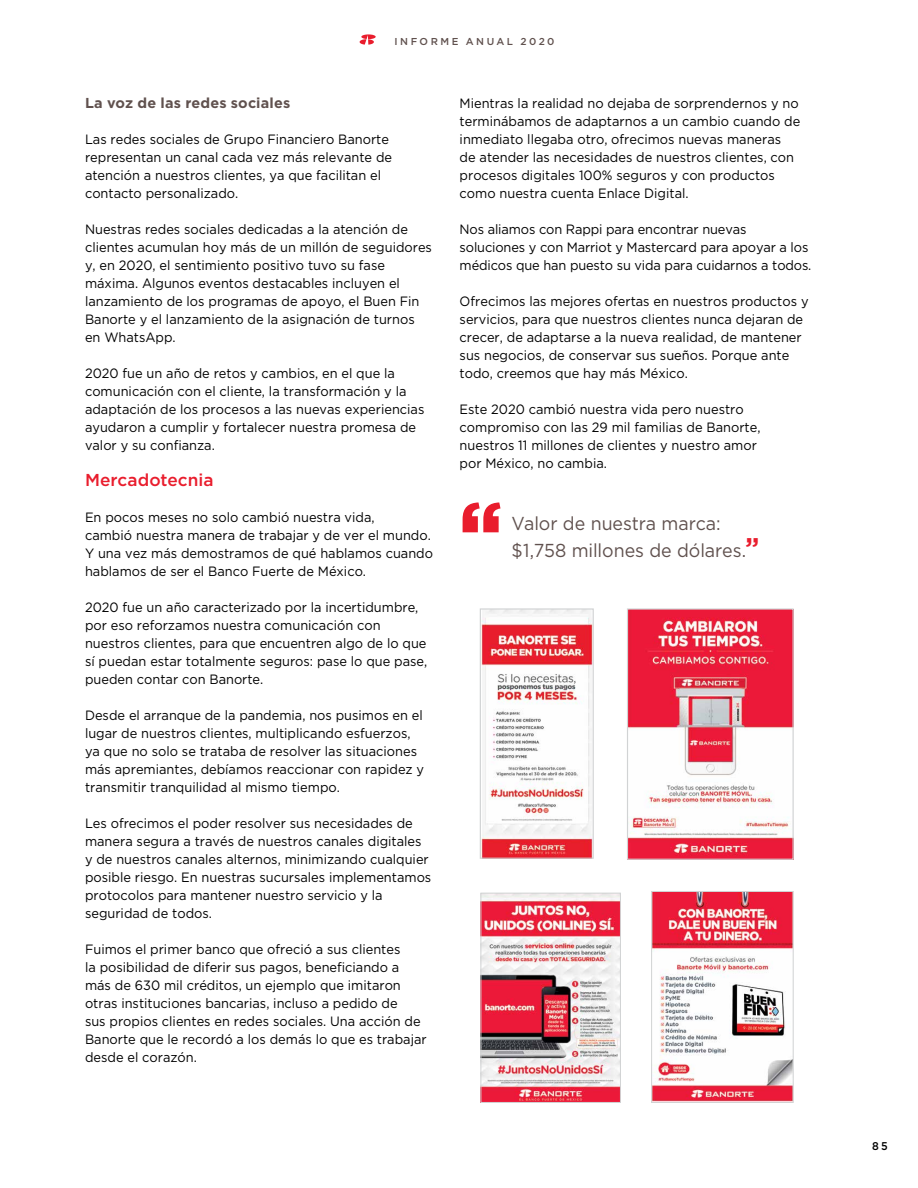
<style>
.page{position:relative;width:918px;height:1188px;background:#fff}
.page>*{position:absolute;margin:0;border:0;box-sizing:border-box;transform-origin:0 0}
.t1{font:900 82.5px "Gotham";color:#e91d2d;scale:.95 1}
.t2{font:18.75px/27px "Gotham";letter-spacing:-.005em;color:#60514e;scale:.95 1}
.t3{font:500 17.25px "Gotham";color:#e91d2d}
.t4{font:700 14.4px "Gotham";letter-spacing:.01em;color:#60514e}
.t5{font:13.5px/18px "Gotham";color:#000;scale:.95 1}
.t6{font:500 11.25px "Gotham";color:#000;scale:.95 1}
.t7{font:500 10.05px "Gotham";letter-spacing:.245em;color:#60514e}
.s1{font-weight:700;font-size:27px;color:#e91d2d}
</style>
<div class="page">
<img style="left:482px;top:610px;width:110px;height:247px">
<div style="left:480px;top:608px;width:114px;height:251px;border:1px solid #d1d3d4"></div>
<img style="left:653px;top:893px;width:139px;height:208px">
<div style="left:651px;top:891px;width:143px;height:212px;border:1px solid #d1d3d4"></div>
<img style="left:629px;top:610px;width:163px;height:248px">
<div style="left:627px;top:608px;width:167px;height:252px;border:1px solid #d1d3d4"></div>
<img style="left:482px;top:895px;width:137px;height:206px">
<div style="left:480px;top:893px;width:141px;height:210px;border:1px solid #d1d3d4"></div>
<svg style="left:360px;top:34px;width:16px;height:11px"></svg>
<p class="t7" style="left:395px;top:35px;width:162px">INFORME ANUAL 2020</p>
<p class="t4" style="left:85px;top:93px;width:207px">La voz de las redes sociales</p>
<p class="t5" style="left:85px;top:130px;width:325px">Las redes sociales de Grupo Financiero Banorte representan un canal cada vez más relevante de atención a nuestros clientes, ya que facilitan el contacto personalizado.</p>
<p class="t5" style="left:85px;top:220px;width:367px">Nuestras redes sociales dedicadas a la atención de clientes acumulan hoy más de un millón de seguidores y, en 2020, el sentimiento positivo tuvo su fase máxima. Algunos eventos destacables incluyen el lanzamiento de los programas de apoyo, el Buen Fin Banorte y el lanzamiento de la asignación de turnos en WhatsApp.</p>
<p class="t5" style="left:85px;top:364px;width:359px">2020 fue un año de retos y cambios, en el que la comunicación con el cliente, la transformación y la adaptación de los procesos a las nuevas experiencias ayudaron a cumplir y fortalecer nuestra promesa de valor y su confianza.</p>
<p class="t3" style="left:85px;top:469px;width:130px">Mercadotecnia</p>
<p class="t5" style="left:85px;top:508px;width:368px">En pocos meses no solo cambió nuestra vida,<br>cambió nuestra manera de trabajar y de ver el mundo.<br>Y una vez más demostramos de qué hablamos cuando hablamos de ser el Banco Fuerte de México.</p>
<p class="t5" style="left:85px;top:598px;width:362px">2020 fue un año caracterizado por la incertidumbre, por eso reforzamos nuestra comunicación con nuestros clientes, para que encuentren algo de lo que sí puedan estar totalmente seguros: pase lo que pase, pueden contar con Banorte.</p>
<p class="t5" style="left:85px;top:706px;width:359px">Desde el arranque de la pandemia, nos pusimos en el lugar de nuestros clientes, multiplicando esfuerzos, ya que no solo se trataba de resolver las situaciones más apremiantes, debíamos reaccionar con rapidez y transmitir tranquilidad al mismo tiempo.</p>
<p class="t5" style="left:85px;top:814px;width:366px">Les ofrecimos el poder resolver sus necesidades de manera segura a través de nuestros canales digitales y de nuestros canales alternos, minimizando cualquier posible riesgo. En nuestras sucursales implementamos protocolos para mantener nuestro servicio y la seguridad de todos.</p>
<p class="t5" style="left:85px;top:940px;width:361px">Fuimos el primer banco que ofreció a sus clientes<br>la posibilidad de diferir sus pagos, beneficiando a más de 630 mil créditos, un ejemplo que imitaron otras instituciones bancarias, incluso a pedido de<br>sus propios clientes en redes sociales. Una acción de Banorte que le recordó a los demás lo que es trabajar desde el corazón.</p>
<p class="t5" style="left:460px;top:94px;width:360px">Mientras la realidad no dejaba de sorprendernos y no terminábamos de adaptarnos a un cambio cuando de inmediato llegaba otro, ofrecimos nuevas maneras de atender las necesidades de nuestros clientes, con procesos digitales 100% seguros y con productos como nuestra cuenta Enlace Digital.</p>
<p class="t5" style="left:460px;top:220px;width:372px">Nos aliamos con Rappi para encontrar nuevas soluciones y con Marriot y Mastercard para apoyar a los médicos que han puesto su vida para cuidarnos a todos.</p>
<p class="t5" style="left:460px;top:292px;width:369px">Ofrecimos las mejores ofertas en nuestros productos y servicios, para que nuestros clientes nunca dejaran de crecer, de adaptarse a la nueva realidad, de mantener sus negocios, de conservar sus sueños. Porque ante todo, creemos que hay más México.</p>
<p class="t5" style="left:460px;top:400px;width:318px">Este 2020 cambió nuestra vida pero nuestro compromiso con las 29 mil familias de Banorte, nuestros 11 millones de clientes y nuestro amor por México, no cambia.</p>
<h1 class="t1" style="left:459px;top:475px;width:47px">“</h1>
<h2 class="t2" style="left:512px;top:510px;width:262px">Valor de nuestra marca: $1,758 millones de dólares.<span class="s1">”</span></h2>
<p class="t6" style="left:872px;top:1138px;width:18px">85</p>
</div>
